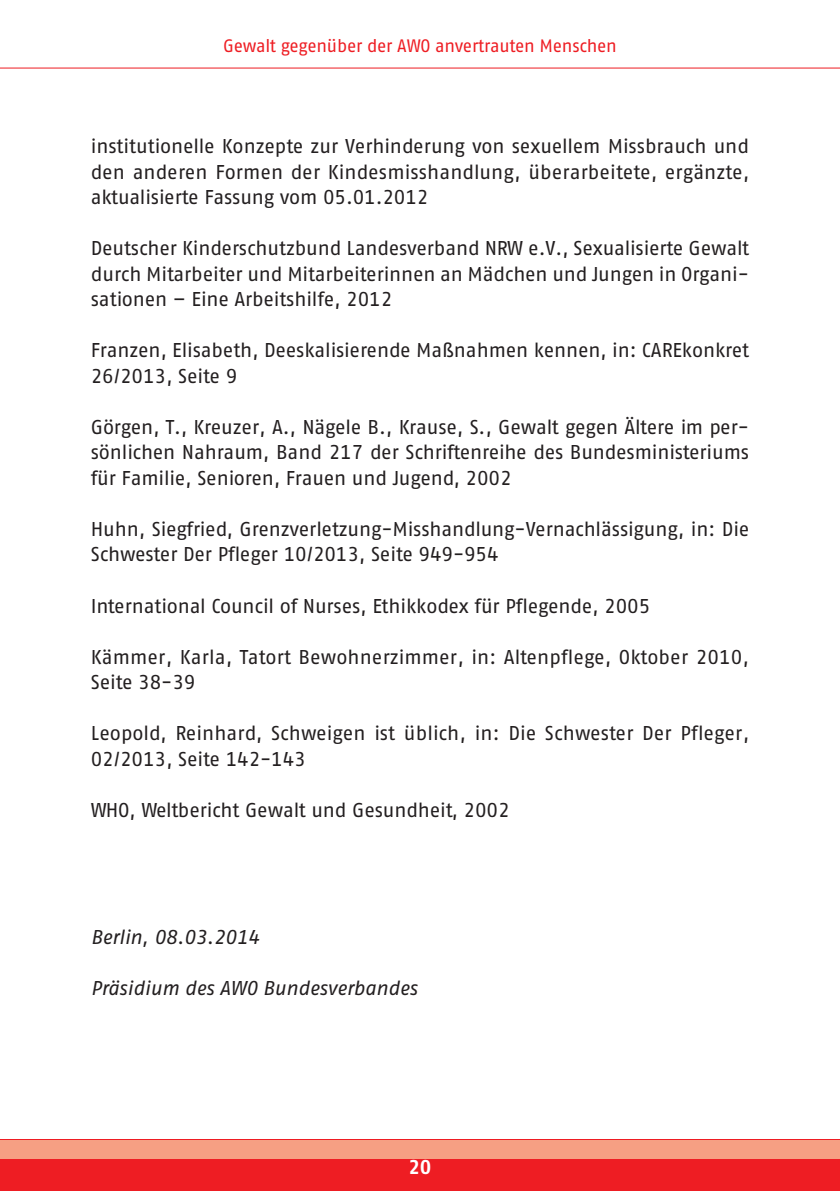
<style>
.page{position:relative;width:840px;height:1191px;background:#fff}
.page>*{position:absolute;margin:0;border:0;box-sizing:border-box;transform-origin:0 0}
.t1{font:20px/25.6px "AWO Fago Office";letter-spacing:-.005em;color:#231f20}
.t2{font:italic 20px "AWO Fago Office";letter-spacing:-.005em;color:#231f20}
.t3{font:700 20px "AWO Fago Office";color:#fff}
.t4{font:18px "AWO Fago Office";letter-spacing:-.01em;color:#ee1d23}
</style>
<div class="page">
<hr style="left:0;top:68px;width:839px;height:1px;background:#ee1d23">
<div style="left:0;top:1140px;width:839px;height:51px;background:#ee1d23"></div>
<div style="left:0;top:1140px;width:839px;height:18px;background:#f69f83"></div>
<p class="t4" style="left:223px;top:36px;width:395px">Gewalt gegenüber der AWO anvertrauten Menschen</p>
<p class="t1" style="left:91px;top:133px;width:659px;text-align:justify">institutionelle Konzepte zur Verhinderung von sexuellem Missbrauch und den anderen Formen der Kindesmisshandlung, überarbeitete, ergänzte, aktualisierte Fassung vom 05.01.2012</p>
<p class="t1" style="left:91px;top:235px;width:659px;text-align:justify">Deutscher Kinderschutzbund Landesverband NRW e.V., Sexualisierte Gewalt durch Mitarbeiter und Mitarbeiterinnen an Mädchen und Jungen in Organi&shy;sationen – Eine Arbeitshilfe, 2012</p>
<p class="t1" style="left:91px;top:337px;width:659px">Franzen, Elisabeth, Deeskalisierende Maßnahmen kennen, in: CAREkonkret<br>26/2013, Seite 9</p>
<p class="t1" style="left:91px;top:414px;width:659px;text-align:justify">Görgen, T., Kreuzer, A., Nägele B., Krause, S., Gewalt gegen Ältere im per&shy;sönlichen Nahraum, Band 217 der Schriftenreihe des Bundesministeriums für Familie, Senioren, Frauen und Jugend, 2002</p>
<p class="t1" style="left:91px;top:516px;width:659px">Huhn, Siegfried, Grenzverletzung-Misshandlung-Vernachlässigung, in: Die<br>Schwester Der Pfleger 10/2013, Seite 949-954</p>
<p class="t1" style="left:91px;top:592px;width:560px">International Council of Nurses, Ethikkodex für Pflegende, 2005</p>
<p class="t1" style="left:91px;top:643px;width:659px">Kämmer, Karla, Tatort Bewohnerzimmer, in: Altenpflege, Oktober 2010,<br>Seite 38-39</p>
<p class="t1" style="left:91px;top:720px;width:659px">Leopold, Reinhard, Schweigen ist üblich, in: Die Schwester Der Pfleger,<br>02/2013, Seite 142-143</p>
<p class="t1" style="left:91px;top:796px;width:420px">WHO, Weltbericht Gewalt und Gesundheit, 2002</p>
<p class="t2" style="left:91px;top:926px;width:170px">Berlin, 08.03.2014</p>
<p class="t2" style="left:91px;top:977px;width:328px">Präsidium des AWO Bundesverbandes</p>
<p class="t3" style="left:408px;top:1155px;width:25px">20</p>
</div>
